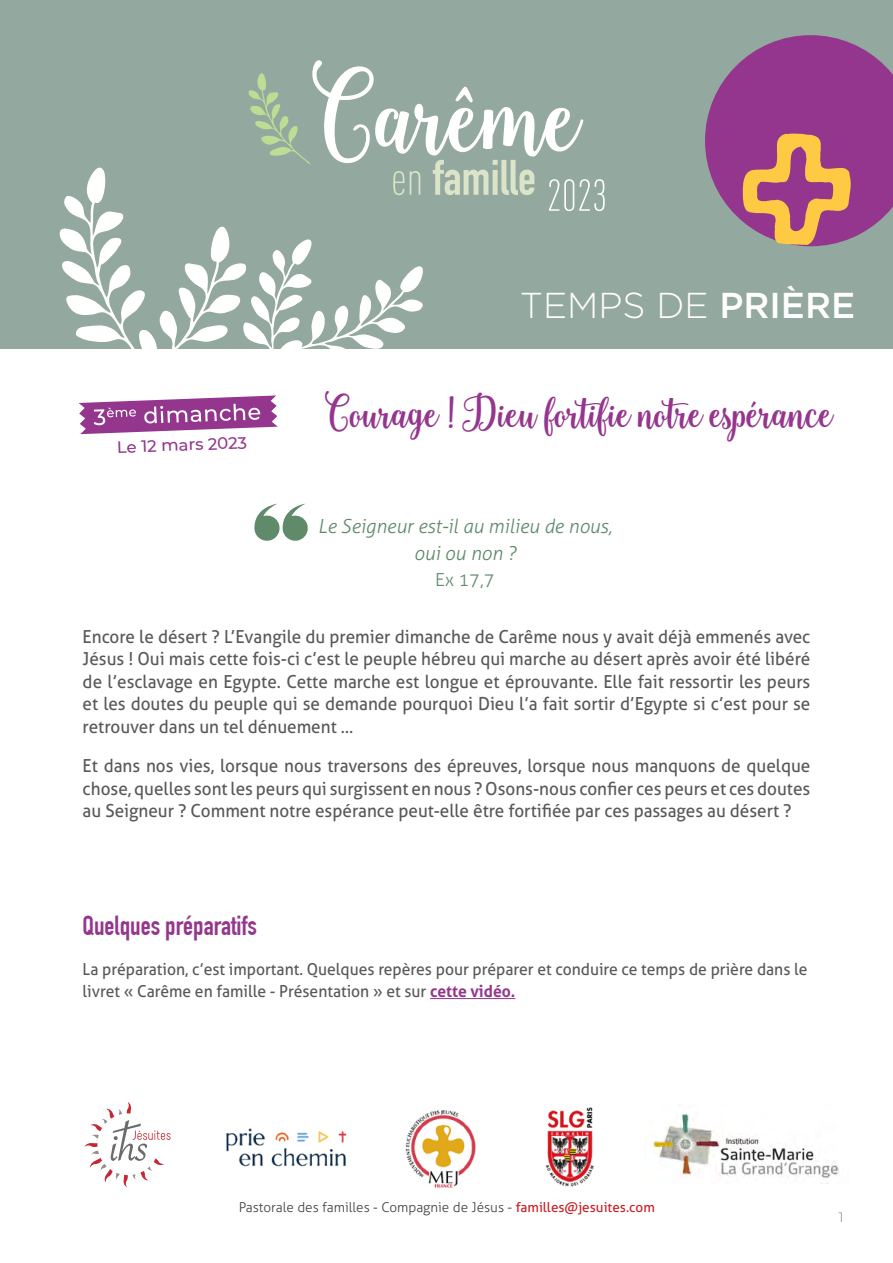
<style>
.page{position:relative;width:893px;height:1263px;background:#fff}
.page>*{position:absolute;margin:0;border:0;box-sizing:border-box;transform-origin:0 0}
.t1{font:45px "Sweetness Script";color:#95368e}
.t2{font:300 36px "Gotham";color:#fff}
.t3{font:700 27px "DIN Condensed";color:#95368e}
.t4{font:italic 300 19.5px/26.2px "Aller";color:#608b6b;text-align:center}
.t5{font:18px/22.5px "Aller";color:#58595b;text-align:justify;scale:.95 1}
.t6{font:300 18px "Aller";color:#608b6b}
.t7{font:16.5px/22.5px "Aller";color:#58595b;scale:.95 1}
.t8{font:500 16.5px "Montserrat";color:#95368e}
.t9{font:300 13.5px "Aller";color:#414042}
.t10{font:300 13.5px "Montserrat";color:#608b6b}
.s1{font-weight:500}
.s2{font-weight:700;color:#95368e}
.s3{font-weight:400;color:#cc2027}
</style>
<div class="page">
<hr style="left:430px;top:998px;width:85px;height:1px;background:#95368e">
<div style="left:0;top:0;width:893px;height:348px;background:#93a89f"></div>
<svg style="left:705px;top:35px;width:188px;height:211px"></svg>
<svg style="left:254px;top:504px;width:54px;height:37px"></svg>
<svg style="left:56px;top:60px;width:549px;height:374px"></svg>
<svg style="left:84px;top:1102px;width:87px;height:85px"></svg>
<img style="left:545px;top:1107px;width:49px;height:80px">
<img style="left:226px;top:1128px;width:121px;height:39px">
<img style="left:405px;top:1110px;width:71px;height:78px">
<img style="left:650px;top:1104px;width:189px;height:75px">
<p class="t8" style="left:117px;top:435px;width:132px;rotate:-2deg">Le 12 mars 2023</p>
<h2 class="t2" style="left:520px;top:283px;width:337px">TEMPS DE <span class="s1">PRIÈRE</span></h2>
<h1 class="t1" style="left:325px;top:386px;width:509px">Courage ! Dieu fortifie notre espérance</h1>
<p class="t4" style="left:318px;top:513px;width:296px">Le Seigneur est-il au milieu de nous, oui ou non ?</p>
<p class="t6" style="left:435px;top:569px;width:61px">Ex 17,7</p>
<p class="t5" style="left:83px;top:625px;width:768px">Encore le désert ? L’Evangile du premier dimanche de Carême nous y avait déjà emmenés avec Jésus ! Oui mais cette fois-ci c’est le peuple hébreu qui marche au désert après avoir été libéré de l’esclavage en Egypte. Cette marche est longue et éprouvante. Elle fait ressortir les peurs et les doutes du peuple qui se demande pourquoi Dieu l’a fait sortir d’Egypte si c’est pour se retrouver dans un tel dénuement …</p>
<p class="t5" style="left:83px;top:755px;width:767px">Et dans nos vies, lorsque nous traversons des épreuves, lorsque nous manquons de quelque chose, quelles sont les peurs qui surgissent en nous ? Osons-nous confier ces peurs et ces doutes au Seigneur ? Comment notre espérance peut-elle être fortifiée par ces passages au désert ?</p>
<h3 class="t3" style="left:83px;top:910px;width:176px">Quelques préparatifs</h3>
<p class="t7" style="left:83px;top:958px;width:765px">La préparation, c’est important. Quelques repères pour préparer et conduire ce temps de prière dans le livret « Carême en famille - Présentation » et sur <span class="s2">cette vidéo.</span></p>
<p class="t9" style="left:239px;top:1199px;width:418px">Pastorale des familles - Compagnie de Jésus - <span class="s3">familles@jesuites.com</span></p>
<p class="t10" style="left:839px;top:1208px;width:6px">1</p>
</div>
